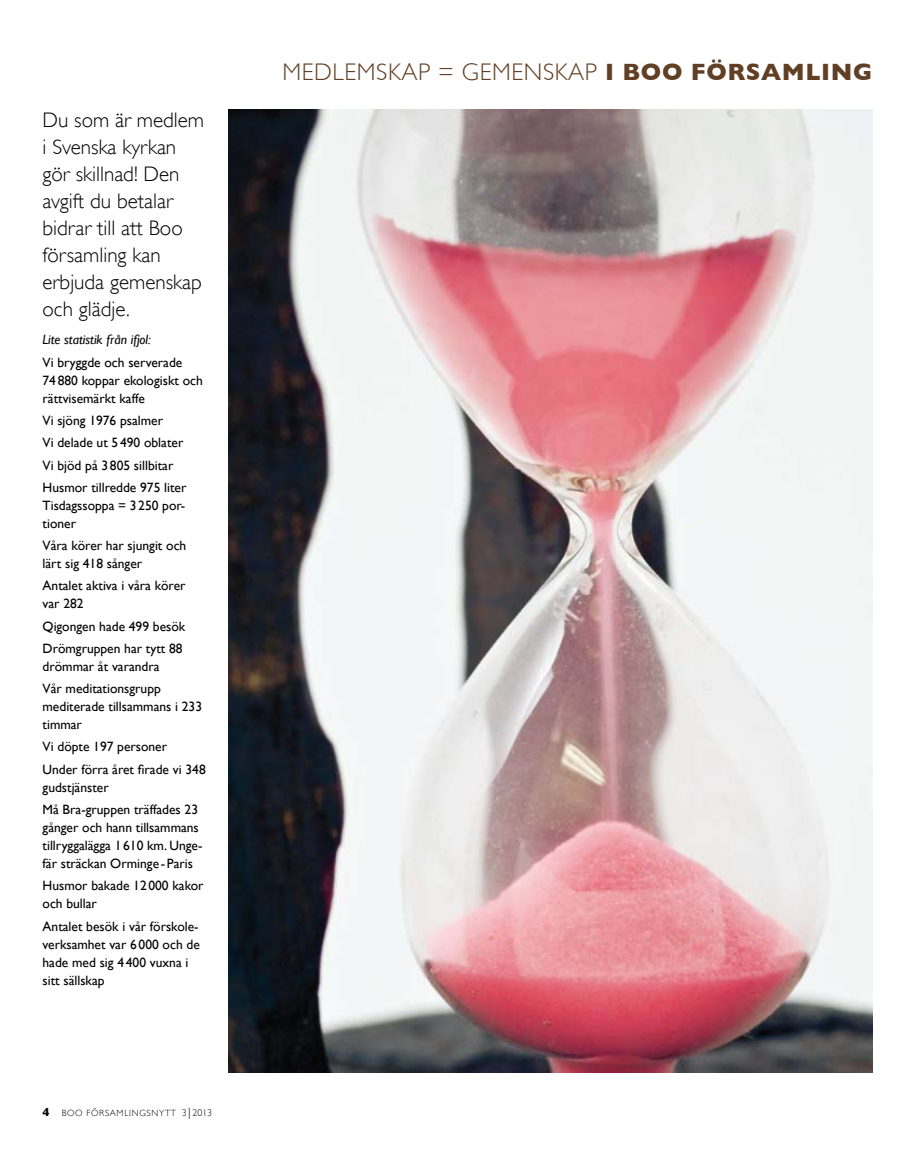
<style>
.page{position:relative;width:915px;height:1149px;background:#fff}
.page>*{position:absolute;margin:0;border:0;box-sizing:border-box;transform-origin:0 0}
.t1{font:300 24px "Gill Sans";letter-spacing:.025em;color:#613f24}
.t2{font:300 21px/27px "Gill Sans";color:#000}
.t3{font:13.5px/18px "Gill Sans";color:#000}
.t4{font:italic 13.5px "Gill Sans";color:#000}
.t5{font:300 9px "Gill Sans";letter-spacing:.075em;color:#000}
.s1{font-weight:700;font-size:12px}
.s2{font-size:9.75px}
.s3{font-size:12px}
.s4{font-weight:700}
</style>
<div class="page">
<img style="left:228px;top:110px;width:644px;height:961px">
<h2 class="t2" style="left:43px;top:106px;width:163px">Du som är medlem i Svenska kyrkan gör skillnad! Den avgift du betalar bidrar till att Boo församling kan erbjuda gemenskap och glädje.</h2>
<p class="t4" style="left:43px;top:332px;width:110px">Lite statistik från ifjol:</p>
<p class="t3" style="left:43px;top:353px;width:162px">Vi bryggde och serverade<br>74880 koppar ekologiskt och rättvisemärkt kaffe</p>
<p class="t3" style="left:43px;top:409px;width:145px;line-height:22.2px">Vi sjöng 1976 psalmer<br>Vi delade ut 5490 oblater<br>Vi bjöd på 3805 sillbitar<br>Husmor tillredde 975 liter</p>
<p class="t3" style="left:43px;top:496px;width:144px">Tisdagssoppa = 3250 por&shy;tioner</p>
<p class="t3" style="left:43px;top:536px;width:145px">Våra körer har sjungit och lärt sig 418 sånger</p>
<p class="t3" style="left:43px;top:576px;width:144px">Antalet aktiva i våra körer var 282</p>
<p class="t3" style="left:43px;top:614px;width:144px;line-height:22.2px">Qigongen hade 499 besök<br>Drömgruppen har tytt 88</p>
<p class="t3" style="left:43px;top:655px;width:120px;line-height:22.2px">drömmar åt varandra<br>Vår meditationsgrupp</p>
<p class="t3" style="left:43px;top:697px;width:161px">mediterade tillsammans i 233 timmar</p>
<p class="t3" style="left:43px;top:735px;width:165px;line-height:22.2px">Vi döpte 197 personer<br>Under förra året firade vi 348</p>
<p class="t3" style="left:43px;top:775px;width:157px;line-height:22.2px">gudstjänster<br>Må Bra-gruppen träffades 23</p>
<p class="t3" style="left:43px;top:818px;width:161px">gånger och hann tillsammans tillryggalägga 1610 km. Unge&shy;fär sträckan Orminge -Paris</p>
<p class="t3" style="left:43px;top:876px;width:162px">Husmor bakade 12000 kakor och bullar</p>
<p class="t3" style="left:43px;top:916px;width:159px">Antalet besök i vår förskole&shy;verksamhet var 6000 och de hade med sig 4400 vuxna i sitt sällskap</p>
<p class="t5" style="left:43px;top:1107px;width:171px"><span class="s1">4</span> Boo församlingsnytt <span class="s2">3</span><span class="s3">|</span> <span class="s2">2013</span></p>
<h1 class="t1" style="left:282px;top:59px;width:591px">Medlemskap = gemenskap <span class="s4">I BOO FÖRSAMLING</span></h1>
</div>
